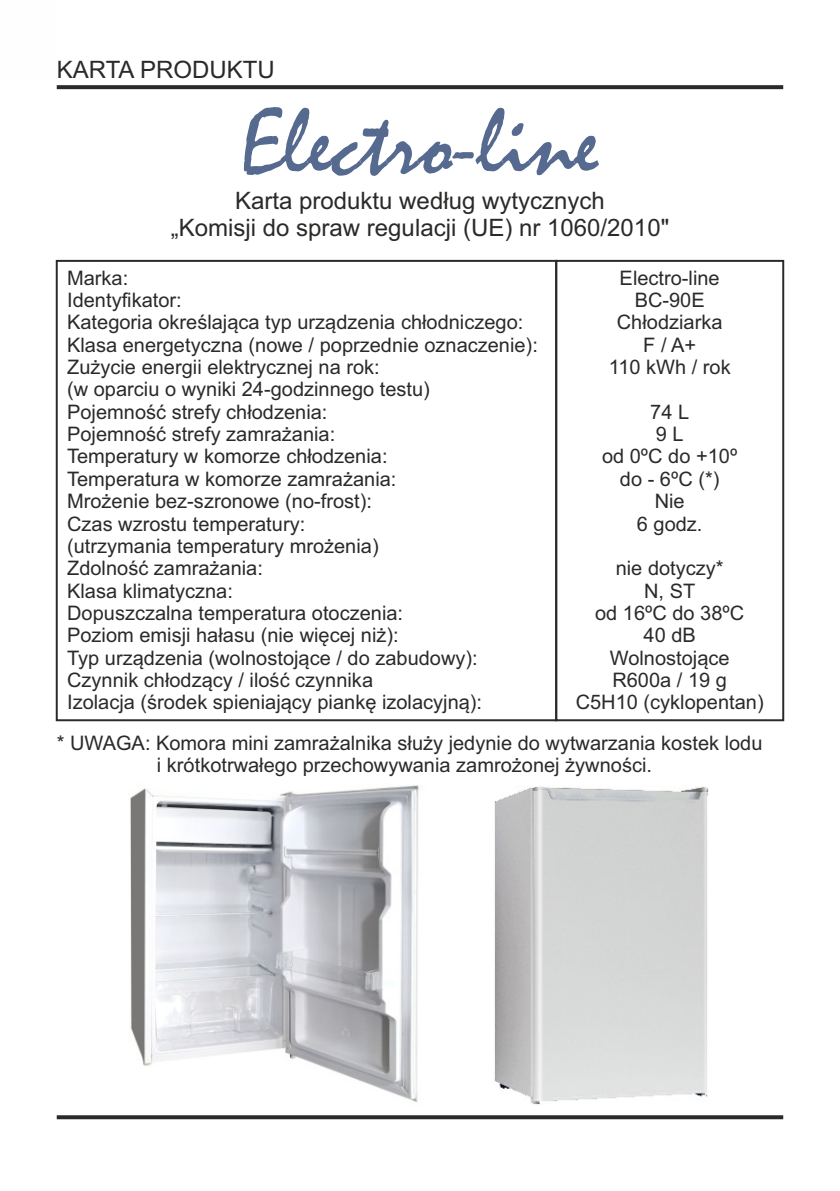
<style>
.page{position:relative;width:840px;height:1191px;background:#fff}
.page>*{position:absolute;margin:0;border:0;box-sizing:border-box;transform-origin:0 0}
.t1{font:96px "Mistral";color:#56698f}
.t2{font:24px/26.8px "Arial";color:#2b2a29;text-align:center}
.t3{font:20px/22.4px "Arial";color:#2b2a29;text-align:center}
</style>
<div class="page">
<svg style="left:57px;top:1115px;width:725px;height:4px;fill:#2b2a29"></svg>
<div style="left:56px;top:260px;width:501px;height:461px;border:2px solid #2b2a29"></div>
<div style="left:555px;top:260px;width:228px;height:461px;border:2px solid #2b2a29"></div>
<svg style="left:57px;top:85px;width:725px;height:4px;fill:#2b2a29"></svg>
<img style="left:494px;top:786px;width:215px;height:319px">
<img style="left:130px;top:785px;width:290px;height:317px">
<p class="t2" style="left:57px;top:59px;width:219px">KARTA PRODUKTU</p>
<h1 class="t1" style="left:241px;top:111px;width:359px">Electro-line</h1>
<p class="t2" style="left:170px;top:189px;width:499px">Karta produktu według wytycznych<br>„Komisji do spraw regulacji (UE) nr 1060/2010"</p>
<p class="t3" style="left:67px;top:268px;width:472px;text-align:left">Marka:<br>Identyfikator:<br>Kategoria określająca typ urządzenia chłodniczego:<br>Klasa energetyczna (nowe / poprzednie oznaczenie):<br>Zużycie energii elektrycznej na rok:<br>(w oparciu o wyniki 24-godzinnego testu)<br>Pojemność strefy chłodzenia:<br>Pojemność strefy zamrażania:<br>Temperatury w komorze chłodzenia:<br>Temperatura w komorze zamrażania:<br>Mrożenie bez-szronowe (no-frost):<br>Czas wzrostu temperatury:<br>(utrzymania temperatury mrożenia)<br>Zdolność zamrażania:<br>Klasa klimatyczna:<br>Dopuszczalna temperatura otoczenia:<br>Poziom emisji hałasu (nie więcej niż):<br>Typ urządzenia (wolnostojące / do zabudowy):<br>Czynnik chłodzący / ilość czynnika<br>Izolacja (środek spieniający piankę izolacyjną):</p>
<p class="t3" style="left:608px;top:268px;width:123px">Electro-line<br>BC-90E<br>Chłodziarka<br>F / A+<br>110 kWh / rok</p>
<p class="t3" style="left:601px;top:402px;width:137px">74 L<br>9 L<br>od 0ºC do +10º do - 6ºC (*)<br>Nie<br>6 godz.</p>
<p class="t3" style="left:575px;top:559px;width:189px">nie dotyczy*<br>N, ST<br>od 16ºC do 38ºC<br>40 dB<br>Wolnostojące<br>R600a / 19 g<br>C5H10 (cyklopentan)</p>
<p class="t3" style="left:57px;top:733px;width:707px">* UWAGA: Komora mini zamrażalnika służy jedynie do wytwarzania kostek lodu i krótkotrwałego przechowywania zamrożonej żywności.</p>
</div>
